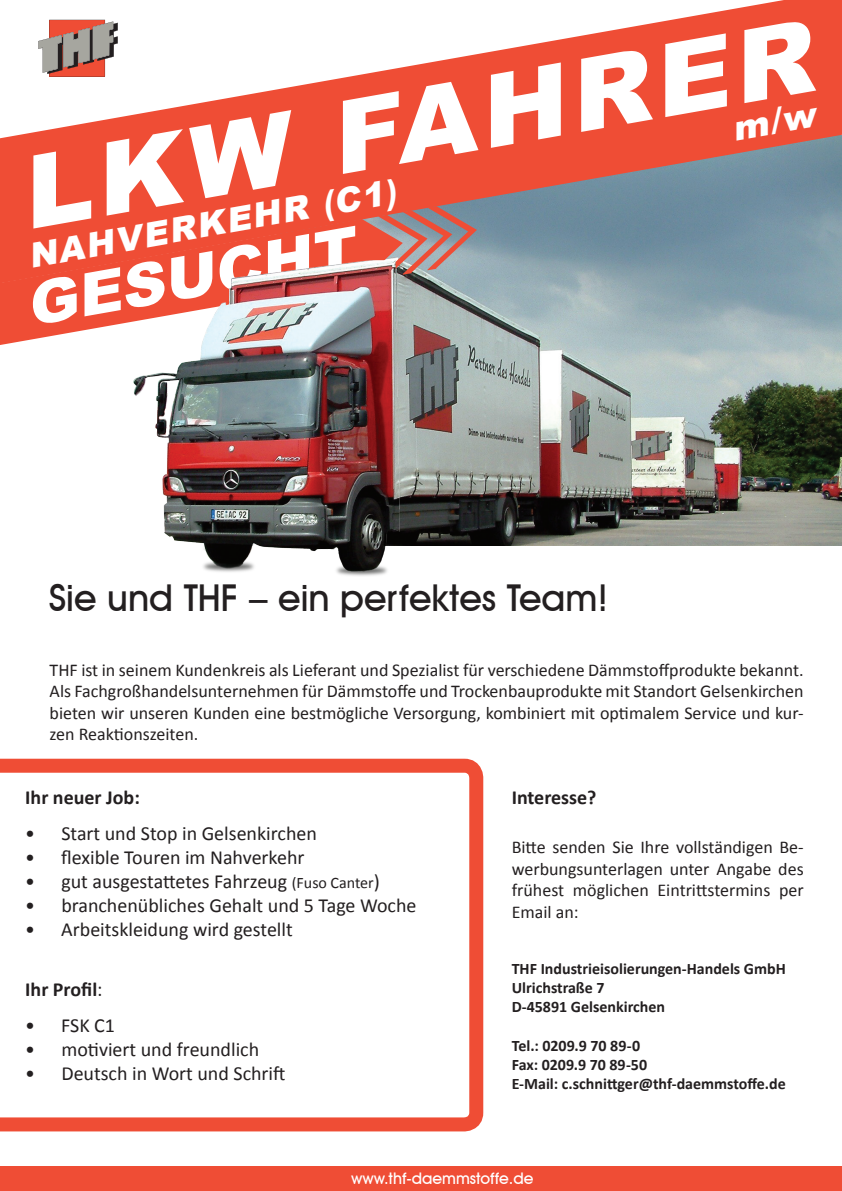
<style>
.page{position:relative;width:842px;height:1191px;background:#fff}
.page>*{position:absolute;margin:0;border:0;box-sizing:border-box;transform-origin:0 0}
.t1{font:italic 900 100.5px "Arial";color:#fff}
.t2{font:italic 900 59.1px "Arial";color:#fff}
.t3{font:500 37px "Avant Garde IT Cby BT";color:#231f20}
.t4{font:italic 900 34px "Arial";color:#fff}
.t5{font:20px "Calibri";color:#231f20}
.t6{font:700 20px "Calibri";color:#231f20}
.t7{font:18px/21.6px "Calibri";color:#231f20;text-align:justify}
.t8{font:700 16px "Calibri";color:#231f20}
.t9{font:500 16px "Avant Garde IT Cby BT";color:#fff}
.s1{font-family:"Helvetica Neue";font-weight:700}
.s2{font-size:16px}
.s3{font-weight:400}
</style>
<div class="page">
<img style="left:690px;top:283px;width:152px;height:263px">
<svg style="left:0;top:283px;width:122px;height:62px;fill:#ef4d35"></svg>
<svg style="left:0;top:0;width:842px;height:283px;fill:#ef4d35"></svg>
<img style="left:122px;top:260px;width:568px;height:316px">
<svg style="left:0;top:758px;width:483px;height:373px"></svg>
<svg style="left:38px;top:20px;width:80px;height:56px"></svg>
<div style="left:0;top:1166px;width:842px;height:25px;background:#ef4d35"></div>
<div style="left:737px;top:107px;width:80px;height:33px;background:#ef4d35"></div>
<p class="t1" style="left:7px;top:123px;width:804px;rotate:-10deg">LKW FAHRER</p>
<p class="t2" style="left:19px;top:263px;width:333px;rotate:-10deg">GESUCHT</p>
<p class="t4" style="left:24px;top:231px;width:374px;rotate:-10deg">NAHVERKEHR <span class="s1">(</span>C1<span class="s1">)</span></p>
<p class="t3" style="left:49px;top:575px;width:561px">Sie und THF – ein perfektes Team!</p>
<p class="t7" style="left:50px;top:658px;width:756px">THF ist in seinem Kundenkreis als Lieferant und Spezialist für verschiedene Dämmstoffprodukte bekannt.<br>Als Fachgroßhandelsunternehmen für Dämmstoffe und Trockenbauprodukte mit Standort Gelsenkirchen bieten wir unseren Kunden eine bestmögliche Versorgung, kombiniert mit optimalem Service und kur&shy;zen Reaktionszeiten.</p>
<p class="t6" style="left:25px;top:785px;width:116px">Ihr neuer Job:</p>
<p class="t5" style="left:25px;top:821px;width:293px">• Start und Stop in Gelsenkirchen</p>
<p class="t5" style="left:25px;top:845px;width:281px">• flexible Touren im Nahverkehr</p>
<p class="t5" style="left:25px;top:869px;width:356px">• gut ausgestattetes Fahrzeug <span class="s2">(Fuso Canter</span>)</p>
<p class="t5" style="left:25px;top:893px;width:393px">• branchenübliches Gehalt und 5 Tage Woche</p>
<p class="t5" style="left:25px;top:917px;width:269px">• Arbeitskleidung wird gestellt</p>
<p class="t6" style="left:25px;top:977px;width:79px">Ihr Profil<span class="s3">:</span></p>
<p class="t5" style="left:25px;top:1013px;width:91px">• FSK C1</p>
<p class="t5" style="left:25px;top:1037px;width:235px">• motiviert und freundlich</p>
<p class="t5" style="left:25px;top:1061px;width:262px">• Deutsch in Wort und Schrift</p>
<p class="t6" style="left:512px;top:785px;width:86px">Interesse?</p>
<p class="t7" style="left:512px;top:835px;width:293px">Bitte senden Sie Ihre vollständigen Be&shy;werbungsunterlagen unter Angabe des frühest möglichen Eintrittstermins per Email an:</p>
<p class="t8" style="left:512px;top:958px;width:276px">THF Industrieisolierungen-Handels GmbH</p>
<p class="t8" style="left:512px;top:977px;width:94px">Ulrichstraße 7</p>
<p class="t8" style="left:512px;top:997px;width:155px">D-45891 Gelsenkirchen</p>
<p class="t8" style="left:512px;top:1035px;width:130px">Tel.: 0209.9 70 89-0</p>
<p class="t8" style="left:512px;top:1054px;width:137px">Fax: 0209.9 70 89-50</p>
<p class="t8" style="left:512px;top:1073px;width:276px">E-Mail: c.schnittger@thf-daemmstoffe.de</p>
<p class="t9" style="left:351px;top:1168px;width:184px">www.thf-daemmstoffe.de</p>
</div>
